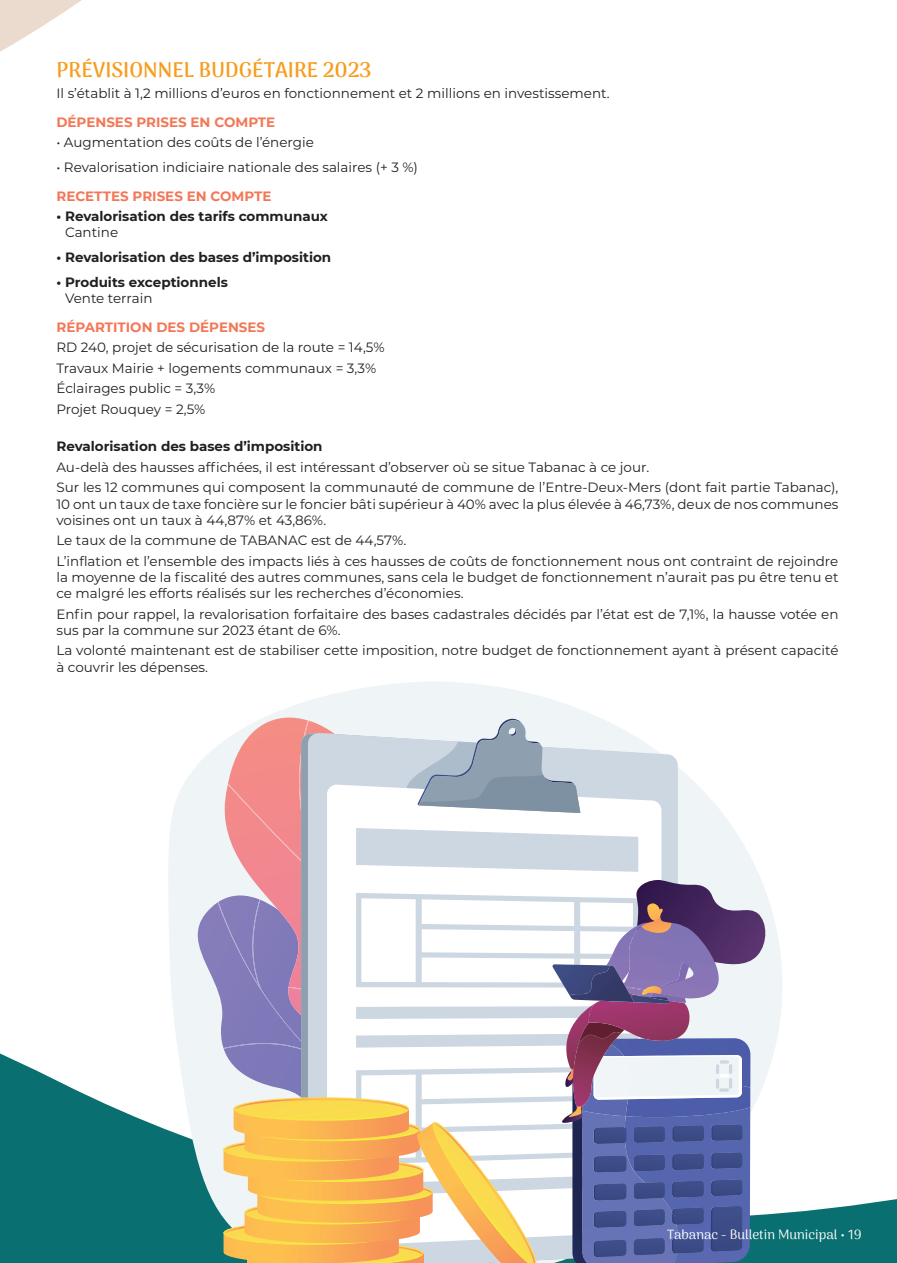
<style>
.page{position:relative;width:897px;height:1263px;background:#fff}
.page>*{position:absolute;margin:0;border:0;box-sizing:border-box;transform-origin:0 0}
.t1{font:700 21px "Arima Madurai";color:#f89c1c}
.t2{font:13.5px/20.5px "Montserrat";color:#231f20}
.t3{font:700 13.5px "Montserrat";color:#231f20}
.t4{font:700 13.5px "Montserrat";color:#f37757}
.t5{font:13.5px "Arima Madurai";color:#fff}
</style>
<div class="page">
<svg style="left:0;top:1053px;width:897px;height:210px;fill:#096f70"></svg>
<svg style="left:167px;top:682px;width:636px;height:581px"></svg>
<svg style="left:218px;top:717px;width:550px;height:546px"></svg>
<svg style="left:0;top:0;width:82px;height:52px"></svg>
<h1 class="t1" style="left:56px;top:55px;width:316px">PRÉVISIONNEL BUDGÉTAIRE 2023</h1>
<p class="t2" style="left:56px;top:82px;width:555px">Il s’établit à 1,2 millions d’euros en fonctionnement et 2 millions en investissement.</p>
<p class="t4" style="left:56px;top:112px;width:220px">DÉPENSES PRISES EN COMPTE</p>
<p class="t2" style="left:56px;top:132px;width:259px">• Augmentation des coûts de l’énergie</p>
<p class="t2" style="left:56px;top:156px;width:363px">• Revalorisation indiciaire nationale des salaires (+ 3 %)</p>
<p class="t4" style="left:56px;top:186px;width:216px">RECETTES PRISES EN COMPTE</p>
<p class="t3" style="left:56px;top:207px;width:273px">• Revalorisation des tarifs communaux</p>
<p class="t2" style="left:65px;top:222px;width:55px">Cantine</p>
<p class="t3" style="left:56px;top:248px;width:276px">• Revalorisation des bases d’imposition</p>
<p class="t3" style="left:56px;top:272px;width:173px">• Produits exceptionnels</p>
<p class="t2" style="left:65px;top:287px;width:89px">Vente terrain</p>
<p class="t4" style="left:56px;top:317px;width:210px">RÉPARTITION DES DÉPENSES</p>
<p class="t2" style="left:56px;top:337px;width:330px">RD 240, projet de sécurisation de la route = 14,5% Travaux Mairie + logements communaux = 3,3% Éclairages public = 3,3%<br>Projet Rouquey = 2,5%</p>
<p class="t3" style="left:56px;top:437px;width:268px">Revalorisation des bases d’imposition</p>
<p class="t2" style="left:56px;top:456px;width:783px">Au-delà des hausses affichées, il est intéressant d’observer où se situe Tabanac à ce jour.<br>Sur les 12 communes qui composent la communauté de commune de l’Entre-Deux-Mers (dont fait partie Tabanac),</p>
<p class="t2" style="left:56px;top:495px;width:784px;line-height:16.2px">10 ont un taux de taxe foncière sur le foncier bâti supérieur à 40% avec la plus élevée à 46,73%, deux de nos communes voisines ont un taux à 44,87% et 43,86%.</p>
<p class="t2" style="left:56px;top:530px;width:783px">Le taux de la commune de TABANAC est de 44,57%.<br>L’inflation et l’ensemble des impacts liés à ces hausses de coûts de fonctionnement nous ont contraint de rejoindre</p>
<p class="t2" style="left:56px;top:568px;width:783px;line-height:16.2px">la moyenne de la fiscalité des autres communes, sans cela le budget de fonctionnement n’aurait pas pu être tenu et ce malgré les efforts réalisés sur les recherches d’économies.</p>
<p class="t2" style="left:56px;top:605px;width:783px;line-height:16.2px">Enfin pour rappel, la revalorisation forfaitaire des bases cadastrales décidés par l’état est de 7,1%, la hausse votée en sus par la commune sur 2023 étant de 6%.</p>
<p class="t2" style="left:56px;top:642px;width:783px;line-height:16.4px">La volonté maintenant est de stabiliser cette imposition, notre budget de fonctionnement ayant à présent capacité à couvrir les dépenses.</p>
<p class="t5" style="left:667px;top:1225px;width:196px">Tabanac - Bulletin Municipal • 19</p>
</div>
